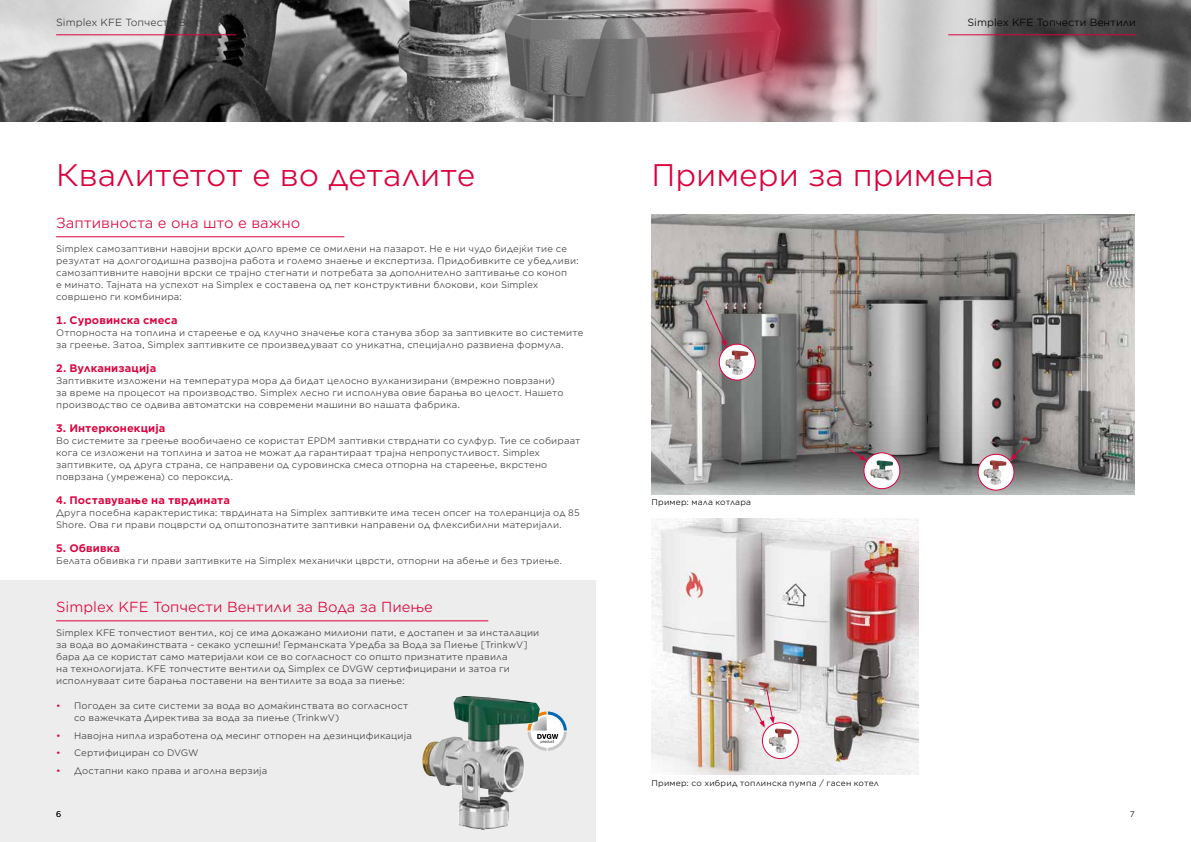
<style>
.page{position:relative;width:1191px;height:842px;background:#fff}
.page>*{position:absolute;margin:0;border:0;box-sizing:border-box;transform-origin:0 0}
.t1{font:30px "Gotham Office";letter-spacing:-.005em;color:#dc013d}
.t2{font:14px "Gotham Office";color:#dc013d}
.t3{font:700 10.5px "Gotham Office";letter-spacing:.01em;color:#dc013d}
.t4{font:10px "Gotham Office";color:#000}
.t5{font:10px "Gotham Office";color:#3c3c3b}
.t6{font:9px/12px "Gotham Office";letter-spacing:.02em;color:#3c3c3b}
.t7{font:8px "Gotham Office";letter-spacing:.025em;color:#000}
.s1{color:#dc013d}
</style>
<div class="page">
<img style="left:0;top:0;width:1191px;height:121px">
<img style="left:603px;top:0;width:273px;height:121px">
<div style="left:0;top:581px;width:595px;height:261px;background:#ededed"></div>
<hr style="left:56px;top:621px;width:432px;height:1px;background:#dc013d">
<hr style="left:56px;top:237px;width:288px;height:1px;background:#dc013d">
<svg style="left:540px;top:711px;width:27px;height:40px"></svg>
<img style="left:422px;top:696px;width:118px;height:134px">
<img style="left:651px;top:215px;width:483px;height:280px">
<svg style="left:719px;top:344px;width:36px;height:36px"></svg>
<div style="left:718px;top:344px;width:37px;height:37px;border:1px solid #dc013d;border-radius:50%"></div>
<img style="left:725px;top:350px;width:23px;height:25px">
<div style="left:864px;top:453px;width:35px;height:36px;background:#fff;border-radius:50%"></div>
<div style="left:863px;top:452px;width:37px;height:37px;border:1px solid #dc013d;border-radius:50%"></div>
<img style="left:870px;top:460px;width:23px;height:20px">
<svg style="left:978px;top:454px;width:36px;height:36px"></svg>
<div style="left:977px;top:454px;width:37px;height:37px;border:1px solid #dc013d;border-radius:50%"></div>
<img style="left:983px;top:460px;width:23px;height:25px">
<svg style="left:704px;top:299px;width:22px;height:48px"></svg>
<svg style="left:847px;top:448px;width:19px;height:13px"></svg>
<svg style="left:1010px;top:444px;width:16px;height:17px"></svg>
<img style="left:651px;top:519px;width:268px;height:256px">
<svg style="left:762px;top:723px;width:36px;height:36px"></svg>
<div style="left:762px;top:722px;width:36px;height:37px;border:1px solid #dc013d;border-radius:50%"></div>
<img style="left:769px;top:728px;width:23px;height:25px">
<svg style="left:753px;top:688px;width:21px;height:40px"></svg>
<hr style="left:948px;top:35px;width:188px;height:1px;background:#dc013d">
<hr style="left:56px;top:35px;width:180px;height:1px;background:#dc013d">
<p class="t5" style="left:56px;top:16px;width:170px">Simplex KFE Tопчести Вентили</p>
<p class="t4" style="left:967px;top:16px;width:170px">Simplex KFE Tопчести Вентили</p>
<h1 class="t1" style="left:56px;top:155px;width:421px">Квалитетот е во деталите</h1>
<h1 class="t1" style="left:651px;top:155px;width:343px">Примери за примена</h1>
<h2 class="t2" style="left:56px;top:214px;width:246px">Заптивноста е она што е важно</h2>
<p class="t6" style="left:56px;top:242px;width:524px">Simplex самозаптивни навојни врски долго време се омилени на пазарот. Не е ни чудо бидејќи тие се резултат на долгогодишна развојна работа и големо знаење и експертиза. Придобивките се убедливи: самозаптивните навојни врски се трајно стегнати и потребата за дополнително заптивање со коноп<br>е минато. Тајната на успехот на Simplex е составена од пет конструктивни блокови, кои Simplex совршено ги комбинира:</p>
<p class="t3" style="left:56px;top:313px;width:123px">1. Суровинска смеса</p>
<p class="t6" style="left:56px;top:326px;width:528px">Отпорноста на топлина и стареење е од клучно значење кога станува збор за заптивките во системите за греење. Затоа, Simplex заптивките се произведуваат со уникатна, специјално развиена формула.</p>
<p class="t3" style="left:56px;top:361px;width:102px">2. Вулканизација</p>
<p class="t6" style="left:56px;top:374px;width:509px">Заптивките изложени на температура мора да бидат целосно вулканизирани (вмрежно поврзани) за време на процесот на производство. Simplex лесно ги исполнува овие барања во целост. Нашето производство се одвива автоматски на современи машини во нашата фабрика.</p>
<p class="t3" style="left:56px;top:421px;width:111px">3. Интерконекција</p>
<p class="t6" style="left:56px;top:434px;width:526px">Во системите за греење вообичаено се користат EPDM заптивки стврднати со сулфур. Тие се собираат кога се изложени на топлина и затоа не можат да гарантираат трајна непропустливост. Simplex заптивките, од друга страна, се направени од суровинска смеса отпорна на стареење, вкрстено поврзана (умрежена) со пероксид.</p>
<p class="t3" style="left:56px;top:493px;width:175px">4. Поставување на тврдината</p>
<p class="t6" style="left:56px;top:506px;width:525px">Друга посебна карактеристика: тврдината на Simplex заптивките има тесен опсег на толеранција од 85<br>Shore. Ова ги прави поцврсти од општопознатите заптивки направени од флексибилни материјали.</p>
<p class="t3" style="left:56px;top:541px;width:65px">5. Обвивка</p>
<p class="t6" style="left:56px;top:554px;width:508px">Белата обвивка ги прави заптивките на Simplex механички цврсти, отпорни на абење и без триење.</p>
<h2 class="t2" style="left:56px;top:598px;width:378px">Simplex KFE Топчести Вентили за Вода за Пиење</h2>
<p class="t6" style="left:56px;top:626px;width:485px">Simplex KFE топчестиот вентил, кој се има докажано милиони пати, е достапен и за инсталации за вода во домаќинствата - секако успешни! Германската Уредба за Вода за Пиење [TrinkwV] бара да се користат само материјали кои се во согласност со општо признатите правила<br>на технологијата. KFE топчестите вентили од Simplex се DVGW сертифицирани и затоа ги исполнуваат сите барања поставени на вентилите за вода за пиење:</p>
<p class="t6" style="left:74px;top:699px;width:336px;text-indent:-18px"><span class="s1">•</span> Погоден за сите системи за вода во домаќинствата во согласност со важечката Директива за вода за пиење (TrinkwV)</p>
<p class="t6" style="left:56px;top:729px;width:357px"><span class="s1">•</span> Навојна нипла изработена од месинг отпорен на дезинцификација</p>
<p class="t6" style="left:56px;top:747px;width:144px"><span class="s1">•</span> Сертифициран со DVGW</p>
<p class="t6" style="left:56px;top:764px;width:213px"><span class="s1">•</span> Достапни како права и аголна верзија</p>
<p class="t7" style="left:56px;top:809px;width:7px">6</p>
<p class="t7" style="left:651px;top:497px;width:101px">Пример: мала котлара</p>
<p class="t7" style="left:651px;top:778px;width:229px">Пример: со хибрид топлинска пумпа / гасен котел</p>
<p class="t7" style="left:1129px;top:809px;width:7px">7</p>
</div>
